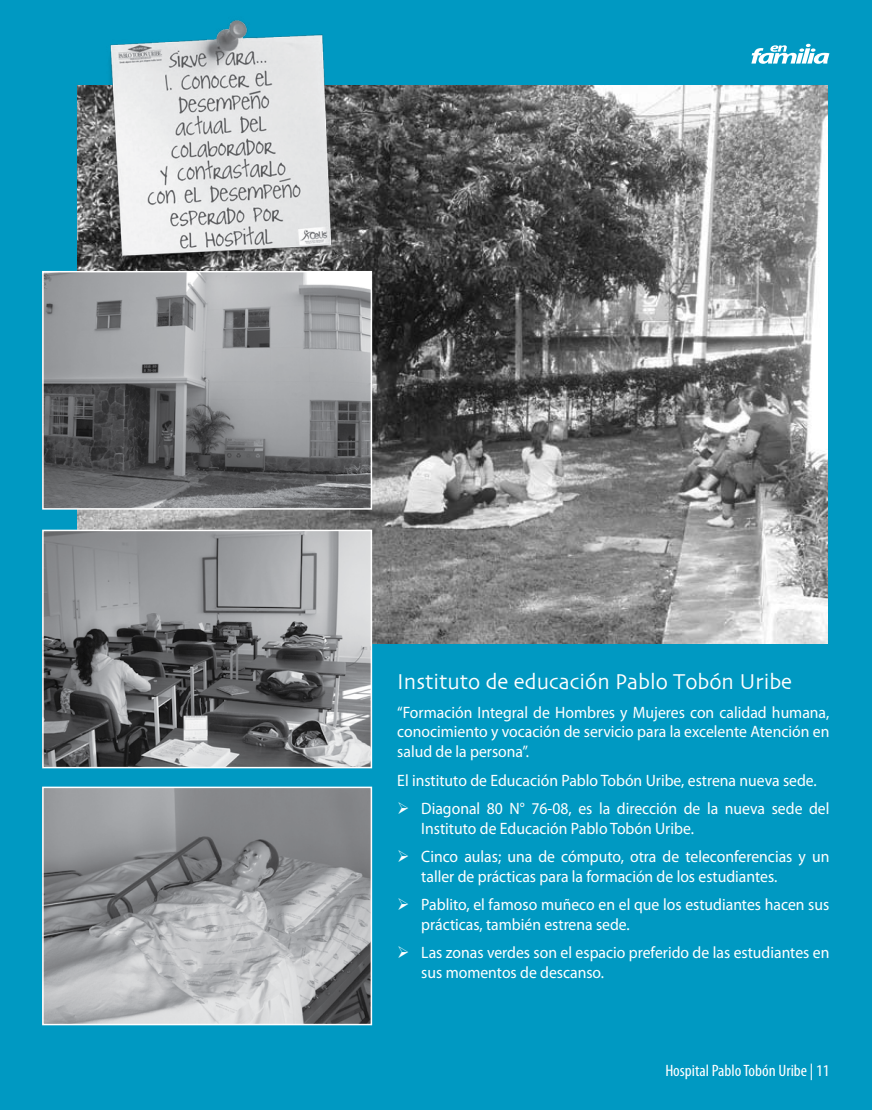
<style>
.page{position:relative;width:872px;height:1110px;background:#0099c2}
.page>*{position:absolute;margin:0;border:0;box-sizing:border-box;transform-origin:0 0}
.t1{font:22.5px "Skia";color:#fff;scale:.95 1}
.t2{font:16.5px/19.8px "Myriad Pro";color:#fff;scale:.95 1}
.t3{font:condensed 16.5px "Myriad Pro";color:#fff;scale:1.05 1}
</style>
<div class="page">
<svg style="left:751px;top:44px;width:78px;height:20px"></svg>
<img style="left:78px;top:86px;width:750px;height:558px">
<img style="left:101px;top:20px;width:238px;height:251px">
<img style="left:45px;top:789px;width:324px;height:233px">
<div style="left:42px;top:786px;width:330px;height:239px;border:2px solid #fff"></div>
<img style="left:45px;top:533px;width:324px;height:232px">
<div style="left:42px;top:530px;width:330px;height:238px;border:2px solid #fff"></div>
<img style="left:45px;top:274px;width:324px;height:233px">
<div style="left:42px;top:271px;width:330px;height:239px;border:2px solid #fff"></div>
<p class="t1" style="left:397px;top:668px;width:417px">Instituto de educación Pablo Tobón Uribe</p>
<p class="t2" style="left:397px;top:702px;width:456px;text-align:justify">“Formación Integral de Hombres y Mujeres con calidad humana, conocimiento y vocación de servicio para la excelente Atención en salud de la persona”.</p>
<p class="t2" style="left:397px;top:770px;width:443px">El instituto de Educación Pablo Tobón Uribe, estrena nueva sede.</p>
<p class="t2" style="left:421px;top:798px;width:431px;text-indent:-24px">➢ Diagonal 80 N° 76-08, es la dirección de la nueva sede del<br>Instituto de Educación Pablo Tobón Uribe.</p>
<p class="t2" style="left:421px;top:846px;width:431px;text-indent:-24px">➢ Cinco aulas; una de cómputo, otra de teleconferencias y un taller de prácticas para la formación de los estudiantes.</p>
<p class="t2" style="left:421px;top:894px;width:431px;text-indent:-24px">➢ Pablito, el famoso muñeco en el que los estudiantes hacen sus prácticas, también estrena sede.</p>
<p class="t2" style="left:421px;top:942px;width:431px;text-indent:-24px">➢ Las zonas verdes son el espacio preferido de las estudiantes en sus momentos de descanso.</p>
<p class="t3" style="left:665px;top:1060px;width:158px">Hospital Pablo Tobón Uribe | 11</p>
</div>
